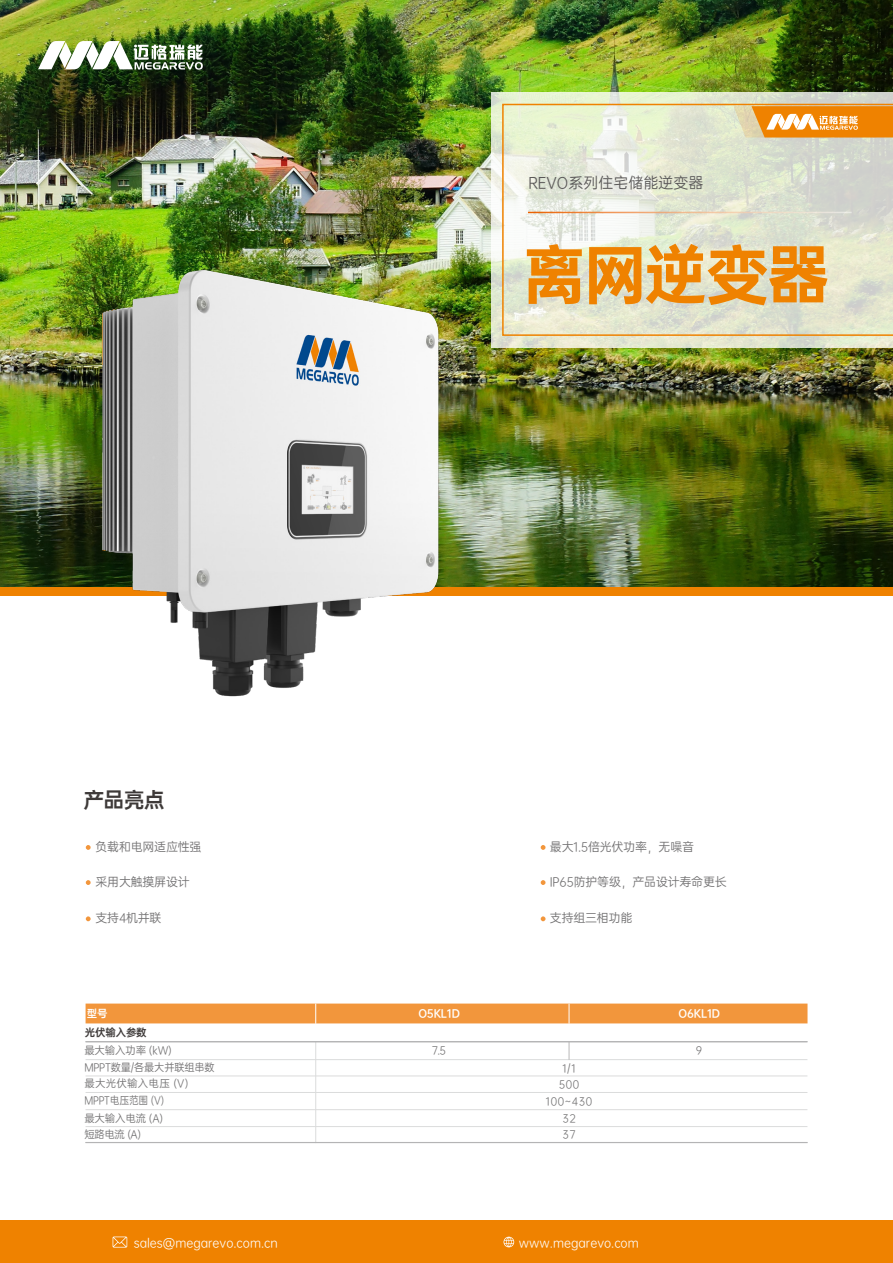
<style>
.page{position:relative;width:893px;height:1263px;background:#fff}
.page>*{position:absolute;margin:0;border:0;box-sizing:border-box;transform-origin:0 0}
.t1{font:63.6px "OPPO Sans H";letter-spacing:-.04em;color:#ef8200}
.t2{font:21px "OPPO Sans B";color:#3e3a39}
.t3{font:15px "OPPO Sans R";color:#595757}
.t4{font:12px "OPPO Sans R";letter-spacing:-.02em;color:#717071}
.t5{font:12px "OPPO Sans R";color:#fff}
.t6{font:10.5px/17.1px "OPPO Sans R";letter-spacing:-.02em;color:#717071}
.t7{font:10.5px/16.5px "OPPO Sans R";letter-spacing:.06em;color:#717071;text-align:center}
.t8{font:10.5px "OPPO Sans B";letter-spacing:-.02em;color:#fff}
.t9{font:10.5px "OPPO Sans B";letter-spacing:-.02em;color:#3e3a39}
</style>
<div class="page">
<img style="left:0;top:0;width:893px;height:588px">
<div style="left:0;top:588px;width:893px;height:8px;background:#ef8200"></div>
<svg style="left:491px;top:92px;width:402px;height:256px;background:#e3e8d2"></svg>
<svg style="left:502px;top:104px;width:391px;height:232px;background:#e2e4d1"></svg>
<hr style="left:528px;top:212px;width:324px;height:1px;background:#fff">
<div style="left:0;top:1221px;width:893px;height:42px;background:#ef8200"></div>
<svg style="left:113px;top:1236px;width:14px;height:11px"></svg>
<svg style="left:503px;top:1237px;width:11px;height:10px"></svg>
<img style="left:90px;top:263px;width:362px;height:434px">
<svg style="left:733px;top:106px;width:160px;height:31px;background:#efa446"></svg>
<img style="left:38px;top:41px;width:165px;height:29px">
<svg style="left:86px;top:845px;width:5px;height:5px"></svg>
<svg style="left:86px;top:880px;width:5px;height:5px"></svg>
<svg style="left:86px;top:916px;width:5px;height:5px"></svg>
<svg style="left:541px;top:845px;width:4px;height:5px"></svg>
<svg style="left:541px;top:880px;width:4px;height:5px"></svg>
<svg style="left:541px;top:916px;width:4px;height:5px"></svg>
<hr style="left:86px;top:1059px;width:721px;height:1px;background:#dbdcdc">
<hr style="left:86px;top:1075px;width:721px;height:1px;background:#dbdcdc">
<hr style="left:86px;top:1092px;width:721px;height:1px;background:#dbdcdc">
<hr style="left:86px;top:1109px;width:721px;height:1px;background:#dbdcdc">
<hr style="left:86px;top:1126px;width:721px;height:1px;background:#dbdcdc">
<hr style="left:315px;top:1042px;width:1px;height:101px;background:#dbdcdc">
<svg style="left:569px;top:1042px;width:1px;height:18px"></svg>
<svg style="left:86px;top:1003px;width:721px;height:21px;background:#f29b46"></svg>
<hr style="left:86px;top:1142px;width:721px;height:1px;background:#b4b4b5">
<hr style="left:86px;top:1041px;width:721px;height:1px;background:#b4b4b5">
<h3 class="t3" style="left:528px;top:171px;width:177px">REVO系列住宅储能逆变器</h3>
<h1 class="t1" style="left:523px;top:219px;width:309px">离网逆变器</h1>
<h2 class="t2" style="left:83px;top:782px;width:83px">产品亮点</h2>
<p class="t4" style="left:96px;top:838px;width:108px">负载和电网适应性强</p>
<p class="t4" style="left:550px;top:838px;width:146px">最大1.5倍光伏功率，无噪音</p>
<p class="t4" style="left:96px;top:873px;width:96px">采用大触摸屏设计</p>
<p class="t4" style="left:550px;top:873px;width:178px">IP65防护等级，产品设计寿命更长</p>
<p class="t4" style="left:96px;top:909px;width:68px">支持4机并联</p>
<p class="t4" style="left:550px;top:909px;width:84px">支持组三相功能</p>
<p class="t8" style="left:87px;top:1004px;width:22px">型号</p>
<p class="t6" style="left:84px;top:1041px;width:89px">最大输入功率 (kW)</p>
<p class="t9" style="left:85px;top:1023px;width:63px">光伏输入参数</p>
<p class="t6" style="left:84px;top:1058px;width:132px">MPPT数量/各最大并联组串数最大光伏输入电压 (V)<br>MPPT电压范围 (V)<br>最大输入电流 (A)</p>
<p class="t6" style="left:84px;top:1125px;width:58px">短路电流 (A)</p>
<p class="t8" style="left:418px;top:1004px;width:43px">O5KL1D</p>
<p class="t8" style="left:679px;top:1004px;width:43px">O6KL1D</p>
<p class="t6" style="left:432px;top:1041px;width:16px">7.5</p>
<p class="t6" style="left:696px;top:1041px;width:8px">9</p>
<p class="t7" style="left:546px;top:1059px;width:48px">1/1<br>500<br>100~430<br>32<br>37</p>
<p class="t5" style="left:134px;top:1233px;width:145px">sales@megarevo.com.cn</p>
<p class="t5" style="left:519px;top:1233px;width:121px">www.megarevo.com</p>
</div>
